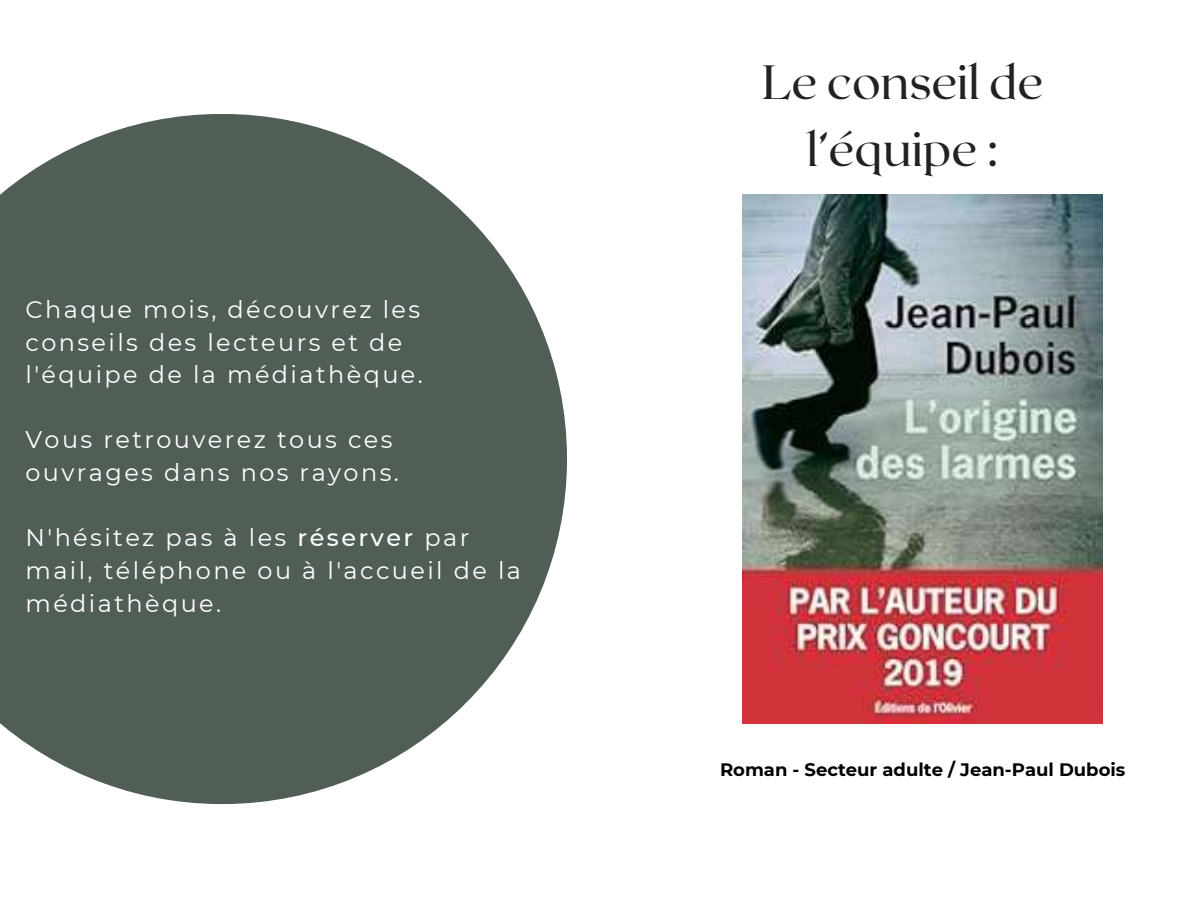
<style>
.page{position:relative;width:1188px;height:918px;background:#fff}
.page>*{position:absolute;margin:0;border:0;box-sizing:border-box;transform-origin:0 0}
.t1{font:48px/66.3px "Roxborough CF";color:#222;text-align:center}
.t2{font:24px/32.7px "Montserrat";letter-spacing:.1em;color:#fff}
.t3{font:700 18px "Montserrat";color:#000}
.s1{font-weight:500}
</style>
<div class="page">
<svg style="left:0;top:114px;width:567px;height:690px;fill:#505e56"></svg>
<img style="left:743px;top:195px;width:360px;height:528px">
<p class="t2" style="left:26px;top:293px;width:399px">Chaque mois, découvrez les conseils des lecteurs et de l'équipe de la médiathèque.</p>
<p class="t2" style="left:26px;top:423px;width:375px">Vous retrouverez tous ces ouvrages dans nos rayons.</p>
<p class="t2" style="left:26px;top:521px;width:497px">N'hésitez pas à les <span class="s1">réserver</span> par mail, téléphone ou à l'accueil de la médiathèque.</p>
<h1 class="t1" style="left:762px;top:47px;width:283px">Le conseil de l’équipe :</h1>
<p class="t3" style="left:720px;top:758px;width:407px">Roman - Secteur adulte / Jean-Paul Dubois</p>
</div>
